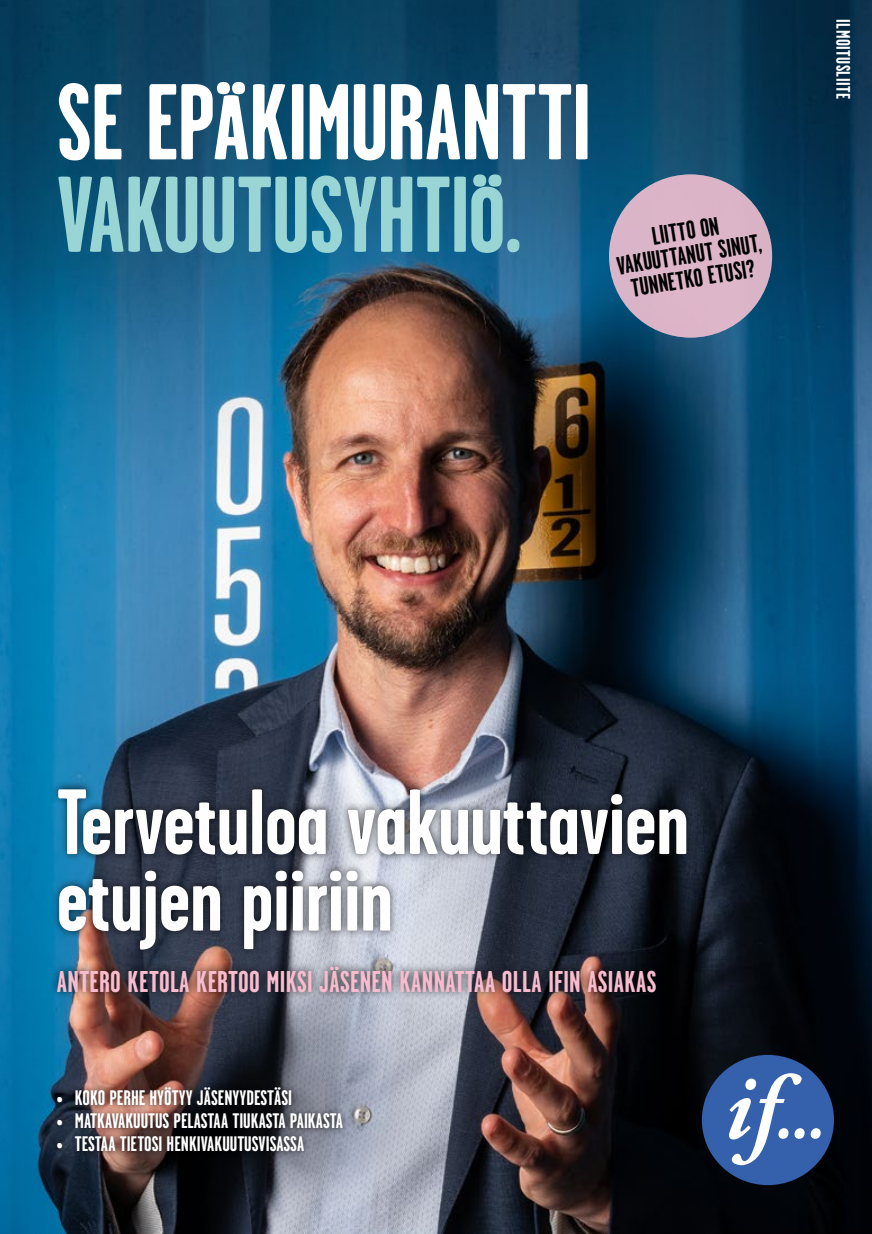
<style>
.page{position:relative;width:872px;height:1234px;background:#fff}
.page>*{position:absolute;margin:0;border:0;box-sizing:border-box;transform-origin:0 0}
.t1{font:700 107.4px "Garage Gothic Caps For If";letter-spacing:-.01em;color:#fff}
.t2{font:700 107.4px "Garage Gothic Caps For If";letter-spacing:-.01em;color:#98d5d4}
.t3{font:700 92.4px/76.5px "Garage Gothic For If";color:#fefefe}
.t4{font:700 30px "Garage Gothic Caps For If";letter-spacing:.01em;color:#f7bcce}
.t5{font:700 25.5px/24px "Garage Gothic For If";color:#000;text-align:center}
.t6{font:700 21px "Garage Gothic Caps For If";color:#fff}
.t7{font:700 19.5px "Garage Gothic For If";letter-spacing:.025em;color:#fff}
</style>
<div class="page">
<img style="left:0;top:0;width:872px;height:1233px">
<div style="left:702px;top:1054px;width:132px;height:130px;background:#3460ac;border-radius:50%"></div>
<div style="left:794px;top:1127px;width:10px;height:11px;background:#fff;border-radius:50%"></div>
<svg style="left:810px;top:1127px;width:11px;height:11px"></svg>
<svg style="left:729px;top:1073px;width:72px;height:91px"></svg>
<div style="left:49px;top:780px;width:644px;height:220px;background:#000;opacity:.75"></div>
<div style="left:50px;top:1080px;width:299px;height:76px;background:#000;opacity:.75"></div>
<div style="left:609px;top:174px;width:163px;height:163px;background:#dcb5c8;border-radius:50%"></div>
<h1 class="t1" style="left:57px;top:64px;width:536px">SE EPÄKIMURANTTI</h1>
<h1 class="t2" style="left:57px;top:157px;width:466px">VAKUUTUSYHTIÖ.</h1>
<p class="t5" style="left:611px;top:231px;width:148px;rotate:-9deg">LIITTO ON<br>VAKUUTTANUT SINUT,<br>TUNNETKO ETUSI?</p>
<p class="t7" style="left:853px;top:19px;width:81px;rotate:90deg">ILMOITUSLIITE</p>
<h2 class="t3" style="left:57px;top:787px;width:633px">Tervetuloa vakuuttavien etujen piiriin</h2>
<h3 class="t4" style="left:57px;top:965px;width:601px">ANTERO KETOLA KERTOO MIKSI JÄSENEN KANNATTAA OLLA IFIN ASIAKAS</h3>
<p class="t6" style="left:57px;top:1086px;width:237px">• KOKO PERHE HYÖTYY JÄSENYYDESTÄSI</p>
<p class="t6" style="left:57px;top:1109px;width:287px">• MATKAVAKUUTUS PELASTAA TIUKASTA PAIKASTA</p>
<p class="t6" style="left:57px;top:1131px;width:249px">• TESTAA TIETOSI HENKIVAKUUTUSVISASSA</p>
</div>
